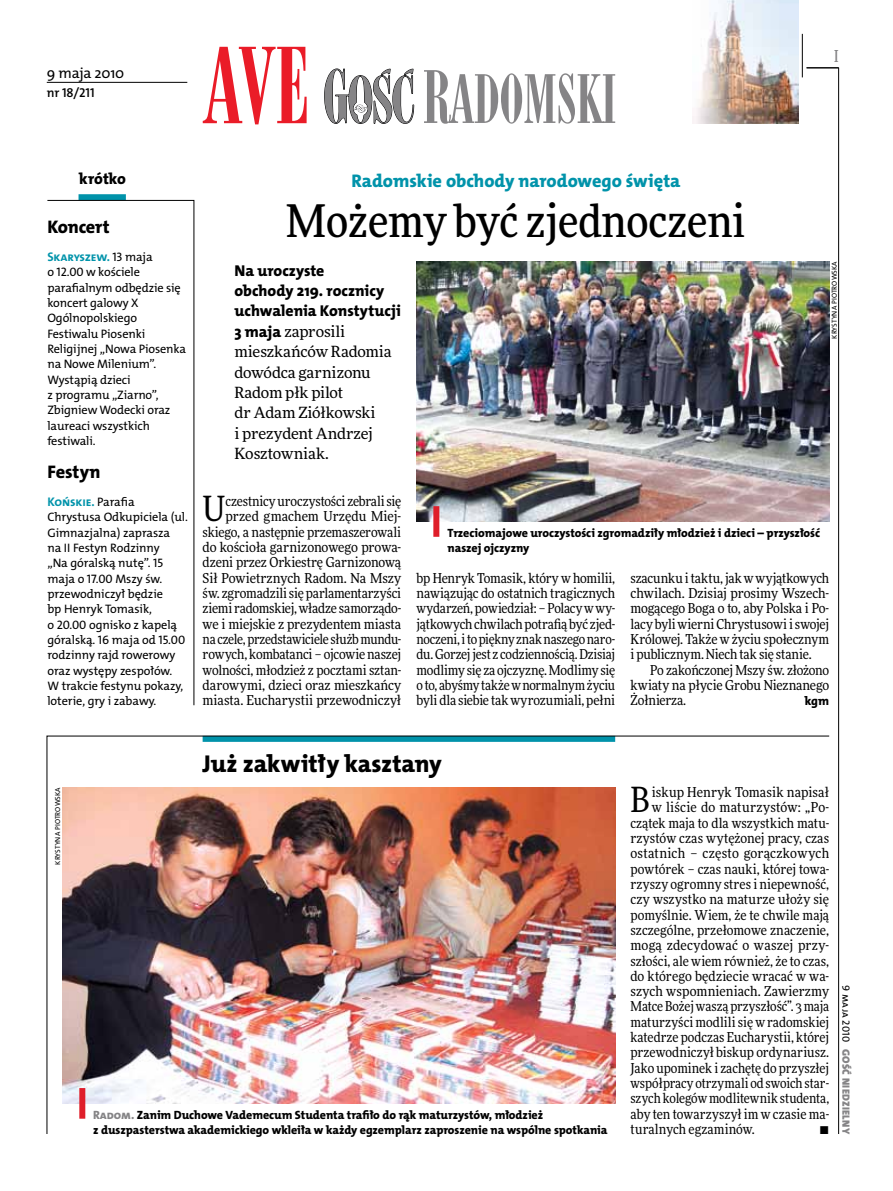
<style>
.page{position:relative;width:893px;height:1191px;background:#fff}
.page>*{position:absolute;margin:0;border:0;box-sizing:border-box;transform-origin:0 0}
.t1{font:500 45px "Freeday Narrow";color:#000}
.t2{font:34.8px "Freeday Narrow News";color:#000}
.t3{font:24.45px "The Mix HP8 Ex Bld";letter-spacing:-.005em;color:#000}
.t4{font:18.3px "The Mix HP8 Ex Bld";letter-spacing:-.005em;color:#0093aa}
.t5{font:18.3px "The Mix HP8 Ex Bld";letter-spacing:-.01em;color:#000}
.t6{font:500 16.5px "Freeday Narrow";color:#858486;scale:.9 1}
.t7{font:15.75px/20.4px "The Mix HP8 Ex Bld";letter-spacing:-.005em;color:#000}
.t8{font:15.45px/20.4px "Freeday News";letter-spacing:-.01em;color:#000}
.t9{font:14.85px "The Mix HP5 Plain";letter-spacing:-.015em;color:#000}
.t10{font:13.65px/15.3px "Freeday Narrow News";color:#000;text-align:justify}
.t11{font:12.9px "The Mix HP6 Se Bld";letter-spacing:-.005em;color:#000}
.t12{font:12.6px "The Mix HP7 Bld";letter-spacing:-.01em;color:#0093aa}
.t13{font:12.3px/15.3px "The Mix HP5 Plain";letter-spacing:-.01em;color:#000}
.t14{font:12.3px "The Mix HP8 Ex Bld";color:#000}
.t15{font:12px/15.3px "The Mix HP8 Ex Bld";letter-spacing:-.005em;color:#000}
.t16{font:10.5px "The Mix HP9 Blk";letter-spacing:.025em;color:#858486}
.t17{font:10.5px "The Mix HP5 Plain";color:#000}
.t18{font:7.2px "The Mix HP5 Plain";letter-spacing:.015em;color:#000}
.s1{font-family:"The Mix HP5 Plain";font-size:12.3px;color:#000}
.s2{font-family:"The Mix HP8 Ex Bld";font-size:15.75px}
.s3{color:#858486}
</style>
<div class="page">
<hr style="left:838px;top:68px;width:1px;height:1066px;background:#000">
<hr style="left:802px;top:34px;width:1px;height:43px;background:#000">
<svg style="left:47px;top:735px;width:783px;height:399px"></svg>
<hr style="left:806px;top:68px;width:33px;height:1px;background:#000">
<img style="left:692px;top:0;width:106px;height:123px">
<svg style="left:324px;top:68px;width:90px;height:56px"></svg>
<svg style="left:424px;top:70px;width:191px;height:54px"></svg>
<svg style="left:203px;top:47px;width:104px;height:77px"></svg>
<hr style="left:47px;top:82px;width:140px;height:1px;background:#000">
<img style="left:62px;top:787px;width:553px;height:316px">
<div style="left:79px;top:1088px;width:6px;height:30px;background:#df1e2a"></div>
<img style="left:416px;top:261px;width:413px;height:260px">
<div style="left:433px;top:506px;width:6px;height:31px;background:#df1e2a"></div>
<div style="left:79px;top:194px;width:47px;height:6px;background:#0093aa"></div>
<svg style="left:47px;top:200px;width:147px;height:505px"></svg>
<p class="t9" style="left:47px;top:63px;width:79px">9 maja 2010</p>
<p class="t11" style="left:47px;top:85px;width:49px">nr 18/211</p>
<p class="t6" style="left:834px;top:46px;width:6px">I</p>
<p class="t7" style="left:79px;top:168px;width:48px">krótko</p>
<h3 class="t5" style="left:47px;top:215px;width:64px">Koncert</h3>
<p class="t12" style="left:47px;top:249px;width:107px">Skaryszew. <span class="s1">13 maja</span></p>
<p class="t13" style="left:47px;top:265px;width:140px">o 12.00 w kościele parafialnym odbędzie się koncert galowy X<br>Ogólnopolskiego<br>Festiwalu Piosenki<br>Religijnej „N owa Piosenka na N owe Milenium”.<br>Wystąpią dzieci<br>z programu „Ziarno”,<br>Zbigniew Wodecki oraz laureaci wszystkich festiwali.</p>
<h3 class="t5" style="left:47px;top:460px;width:55px">Festyn</h3>
<p class="t12" style="left:47px;top:494px;width:89px">Końskie. <span class="s1">Parafia</span></p>
<p class="t13" style="left:47px;top:510px;width:142px">Chrystusa Odkupiciela (ul.<br>Gimnazjalna) zaprasza<br>na II Festyn Rodzinny<br>„N a góralską nutę”. 15 maja o 17.00 Mszy św. przewodniczył będzie<br>bp Henryk Tomasik,<br>o 20.00 ognisko z kapelą góralską. 16 maja od 15.00 rodzinny rajd rowerowy oraz występy zespołów.<br>W trakcie festynu pokazy, loterie, gry i zabawy.</p>
<h3 class="t4" style="left:351px;top:169px;width:331px">Radomskie obchody narodowego święta</h3>
<h1 class="t1" style="left:286px;top:193px;width:461px">Możemy być zjednoczeni</h1>
<p class="t7" style="left:234px;top:260px;width:168px">Na uroczyste<br>obchody 219. rocznicy uchwalenia Konstytucji</p>
<p class="t8" style="left:234px;top:321px;width:159px"><span class="s2">3 maja</span> zaprosili mieszkańców Radomia dowódca garnizonu<br>Radom płk pilot<br>dr Adam Ziółkowski<br>i prezydent Andrzej<br>Kosztowniak.</p>
<p class="t18" style="left:830px;top:339px;width:79px;rotate:-90deg">Krystyna Piotrowska</p>
<p class="t10" style="left:203px;top:493px;width:200px;text-align:right">czestnicy uroczystości zebrali się przed gmachem Urzędu Miej&shy;skiego, a następnie przemaszerowali do kościoła garnizonowego prowa&shy;dzeni przez Orkiestrę Garnizonową Sił Powietrznych Radom. Na Mszy św. zgromadzili się parlamentarzyści ziemi radomskiej, władze samorządo&shy;we i miejskie z prezydentem miasta na czele, przedstawiciele służb mundu&shy;rowych, kombatanci – ojcowie naszej wolności, młodzież z pocztami sztan&shy;darowymi, dzieci oraz mieszkańcy miasta. Eucharystii przewodniczył</p>
<h2 class="t2" style="left:203px;top:488px;width:24px">U</h2>
<p class="t15" style="left:448px;top:525px;width:374px">Trzeciomajowe uroczystości zgromadziły młodzież i dzieci – przyszłość naszej ojczyzny</p>
<p class="t10" style="left:417px;top:570px;width:200px">bp Henryk Tomasik, który w homilii, nawiązując do ostatnich tragicznych wydarzeń, powiedział: – Polacy w wy&shy;jątkowych chwilach potrafią być zjed&shy;noczeni, i to piękny znak naszego naro&shy;du. Gorzej jest z codziennością. Dzisiaj modlimy się za ojczyznę. Modlimy się o to, abyśmy także w normalnym życiu byli dla siebie tak wyrozumiali, pełni</p>
<p class="t10" style="left:630px;top:570px;width:200px">szacunku i taktu, jak w wyjątkowych chwilach. Dzisiaj prosimy Wszech&shy;mogącego Boga o to, aby Polska i Po&shy;lacy byli wierni Chrystusowi i swojej Królowej. Także w życiu społecznym i publicznym. Niech tak się stanie.</p>
<p class="t10" style="left:630px;top:662px;width:200px;text-indent:20px">Po zakończonej Mszy św. złożono kwiaty na płycie Grobu Nieznanego Żołnierza.</p>
<p class="t14" style="left:805px;top:693px;width:26px">kgm</p>
<h3 class="t3" style="left:203px;top:747px;width:241px">Już zakwitły kasztany</h3>
<p class="t18" style="left:53px;top:864px;width:79px;rotate:-90deg">Krystyna Piotrowska</p>
<p class="t15" style="left:93px;top:1107px;width:516px"><span class="s3">Radom.</span> Zanim Duchowe Vademecum Studenta trafiło do rąk maturzystów, młodzież<br>z duszpasterstwa akademickiego wkleiła w każdy egzemplarz zaproszenie na wspólne spotkania</p>
<h2 class="t2" style="left:630px;top:778px;width:21px">B</h2>
<p class="t10" style="left:652px;top:784px;width:179px">iskup Henryk Tomasik napisał</p>
<p class="t10" style="left:652px;top:799px;width:179px">w liście do maturzystów: „Po-</p>
<p class="t10" style="left:630px;top:815px;width:200px">czątek maja to dla wszystkich matu-</p>
<p class="t10" style="left:630px;top:830px;width:200px">rzystów czas wytężonej pracy, czas</p>
<p class="t10" style="left:630px;top:845px;width:200px">ostatnich – często gorączkowych</p>
<p class="t10" style="left:630px;top:861px;width:200px">powtórek – czas nauki, której towa-</p>
<p class="t10" style="left:630px;top:876px;width:200px">rzyszy ogromny stres i niepewność,</p>
<p class="t10" style="left:630px;top:891px;width:200px">czy wszystko na maturze ułoży się</p>
<p class="t10" style="left:630px;top:907px;width:200px">pomyślnie. Wiem, że te chwile mają</p>
<p class="t10" style="left:630px;top:922px;width:200px">szczególne, przełomowe znaczenie,</p>
<p class="t10" style="left:630px;top:937px;width:200px">mogą zdecydować o waszej przy-</p>
<p class="t10" style="left:630px;top:953px;width:200px">szłości, ale wiem również, że to czas,</p>
<p class="t10" style="left:630px;top:968px;width:200px">do którego będziecie wracać w wa-</p>
<p class="t10" style="left:630px;top:983px;width:200px">szych wspomnieniach. Zawierzmy</p>
<p class="t10" style="left:630px;top:998px;width:200px">Matce Bożej waszą przyszłość”. 3 maja</p>
<p class="t10" style="left:630px;top:1014px;width:200px">maturzyści modlili się w radomskiej</p>
<p class="t10" style="left:630px;top:1029px;width:200px">katedrze podczas Eucharystii, której</p>
<p class="t10" style="left:630px;top:1044px;width:200px">przewodniczył biskup ordynariusz.</p>
<p class="t10" style="left:630px;top:1060px;width:200px">Jako upominek i zachętę do przyszłej</p>
<p class="t10" style="left:630px;top:1075px;width:200px">współpracy otrzymali od swoich star-</p>
<p class="t10" style="left:630px;top:1090px;width:200px">szych kolegów modlitewnik studenta,</p>
<p class="t10" style="left:630px;top:1106px;width:200px">aby ten towarzyszył im w czasie ma-</p>
<p class="t10" style="left:630px;top:1121px;width:126px">turalnych egzaminów.</p>
<p class="t10" style="left:819px;top:1121px;width:11px">•</p>
<p class="t17" style="left:853px;top:985px;width:58px;rotate:90deg">9 maja 2010</p>
<p class="t16" style="left:853px;top:1049px;width:86px;rotate:90deg">Gość Niedzielny</p>
</div>
